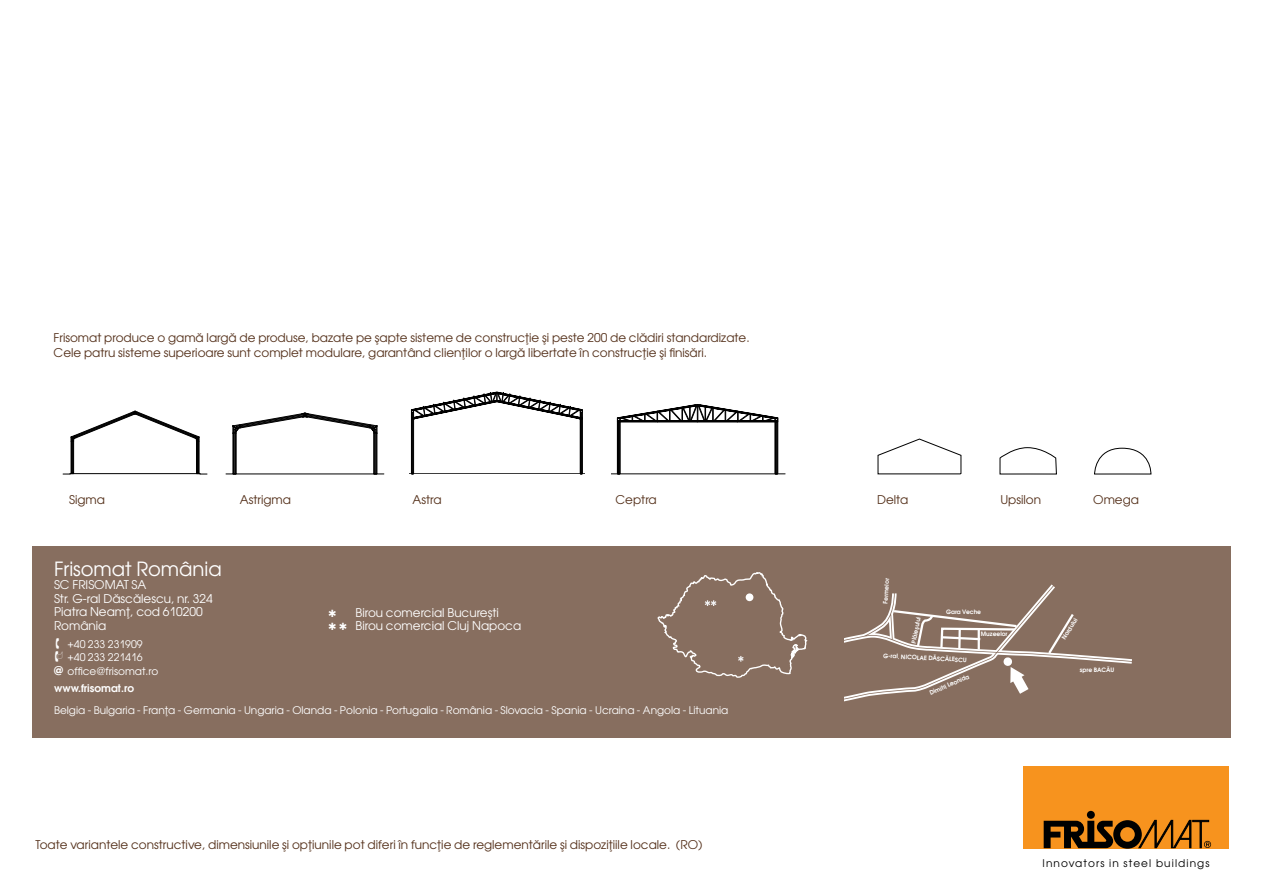
<style>
.page{position:relative;width:1263px;height:893px;background:#fff}
.page>*{position:absolute;margin:0;border:0;box-sizing:border-box;transform-origin:0 0}
.t1{font:19.5px "Avant Garde Gothic Book ITC";color:#fff}
.t2{font:12px/14.4px "Avant Garde Gothic Book ITC";color:#54301a}
.t3{font:12px/13.5px "Avant Garde Gothic Book ITC";color:#fff}
.t4{font:10.5px/13.5px "Avant Garde Gothic Book ITC";color:#fff;text-align:center}
.t5{font:10.5px "Avant Garde Gothic Book ITC";letter-spacing:.105em;color:#000}
.t6{font:10.5px "Avant Garde Gothic Demi ITC";color:#fff}
.t7{font:6px "Avant Garde Gothic Demi ITC";color:#fff}
.s1{font-family:"Avant Garde Gothic Demi ITC";font-size:12px}
</style>
<div class="page">
<div style="left:32px;top:546px;width:1199px;height:192px;background:#876e5f"></div>
<svg style="left:877px;top:438px;width:84px;height:36px"></svg>
<svg style="left:999px;top:447px;width:58px;height:28px"></svg>
<svg style="left:1094px;top:448px;width:57px;height:27px"></svg>
<hr style="left:226px;top:474px;width:158px;height:1px;background:#000">
<hr style="left:235px;top:433px;width:1px;height:40px;background:#000">
<hr style="left:233px;top:433px;width:1px;height:40px;background:#000">
<hr style="left:234px;top:433px;width:1px;height:40px;background:#000">
<hr style="left:376px;top:433px;width:1px;height:40px;background:#000">
<hr style="left:374px;top:433px;width:1px;height:40px;background:#000">
<hr style="left:375px;top:433px;width:1px;height:40px;background:#000">
<svg style="left:233px;top:413px;width:144px;height:20px"></svg>
<hr style="left:611px;top:474px;width:174px;height:1px;background:#000">
<svg style="left:617px;top:404px;width:161px;height:71px"></svg>
<hr style="left:410px;top:473px;width:175px;height:1px;background:#000">
<svg style="left:411px;top:392px;width:172px;height:83px"></svg>
<hr style="left:70px;top:473px;width:130px;height:1px;background:#000">
<svg style="left:63px;top:473px;width:11px;height:2px"></svg>
<svg style="left:196px;top:473px;width:11px;height:2px"></svg>
<div style="left:71px;top:441px;width:3px;height:32px;border:1px solid #000"></div>
<hr style="left:71px;top:441px;width:1px;height:32px;background:#000">
<svg style="left:71px;top:411px;width:129px;height:31px"></svg>
<div style="left:196px;top:441px;width:3px;height:32px;border:1px solid #000"></div>
<div style="left:1023px;top:766px;width:206px;height:82px;background:#f7931e"></div>
<div style="left:1087px;top:811px;width:8px;height:8px;background:#000;border-radius:50%"></div>
<svg style="left:1044px;top:819px;width:167px;height:30px"></svg>
<svg style="left:844px;top:584px;width:288px;height:118px"></svg>
<svg style="left:657px;top:572px;width:150px;height:106px"></svg>
<p class="t2" style="left:54px;top:331px;width:698px">Frisomat produce o gamă largă de produse, bazate pe şapte sisteme de construcţie şi peste 200 de clădiri standardizate.<br>Cele patru sisteme superioare sunt complet modulare, garantând clienţilor o largă libertate în construcţie şi finisări.</p>
<p class="t2" style="left:69px;top:492px;width:37px">Sigma</p>
<p class="t2" style="left:240px;top:492px;width:53px">Astrigma</p>
<p class="t2" style="left:412px;top:492px;width:31px">Astra</p>
<p class="t2" style="left:615px;top:492px;width:43px">Ceptra</p>
<p class="t2" style="left:877px;top:492px;width:33px">Delta</p>
<p class="t2" style="left:1000px;top:492px;width:42px">Upsilon</p>
<p class="t2" style="left:1093px;top:492px;width:47px">Omega</p>
<h1 class="t1" style="left:54px;top:557px;width:169px">Frisomat România</h1>
<p class="t3" style="left:54px;top:578px;width:160px">SC FRISOMAT SA<br>Str. G-ral Dăscălescu, nr. 324<br>Piatra Neamţ, cod 610200<br>România</p>
<p class="t4" style="left:54px;top:637px;width:106px">+40 233 231909<br>+40 233 221416<br><span class="s1">@</span> office@frisomat.ro</p>
<p class="t6" style="left:54px;top:682px;width:82px">www.frisomat.ro</p>
<p class="t4" style="left:54px;top:704px;width:676px">Belgia - Bulgaria - Franţa - Germania - Ungaria - Olanda - Polonia - Portugalia - România - Slovacia - Spania - Ucraina - Angola - Lituania</p>
<p class="t3" style="left:328px;top:606px;width:194px;text-align:center">Birou comercial Bucureşti<br>✱ ✱ Birou comercial Cluj Napoca</p>
<p class="t2" style="left:35px;top:837px;width:669px">Toate variantele constructive, dimensiunile şi opţiunile pot diferi în funcţie de reglementările şi dispoziţiile locale. (RO)</p>
<p class="t7" style="left:882px;top:603px;width:27px;rotate:-86deg">Fermelor</p>
<p class="t7" style="left:910px;top:642px;width:28px;rotate:-79deg">Plăieşului</p>
<p class="t7" style="left:946px;top:608px;width:37px">Gara Veche</p>
<p class="t7" style="left:981px;top:630px;width:28px">Muzeelor</p>
<p class="t7" style="left:883px;top:652px;width:85px;rotate:3deg">G-ral. NICOLAE DĂSCĂLESCU</p>
<p class="t7" style="left:928px;top:689px;width:44px;rotate:-23deg">Dimitri Leonida</p>
<p class="t7" style="left:1060px;top:637px;width:26px;rotate:-58deg">Nordului</p>
<p class="t7" style="left:1080px;top:666px;width:36px">spre BACĂU</p>
<p class="t5" style="left:1043px;top:857px;width:168px">Innovators in steel buildings</p>
</div>
